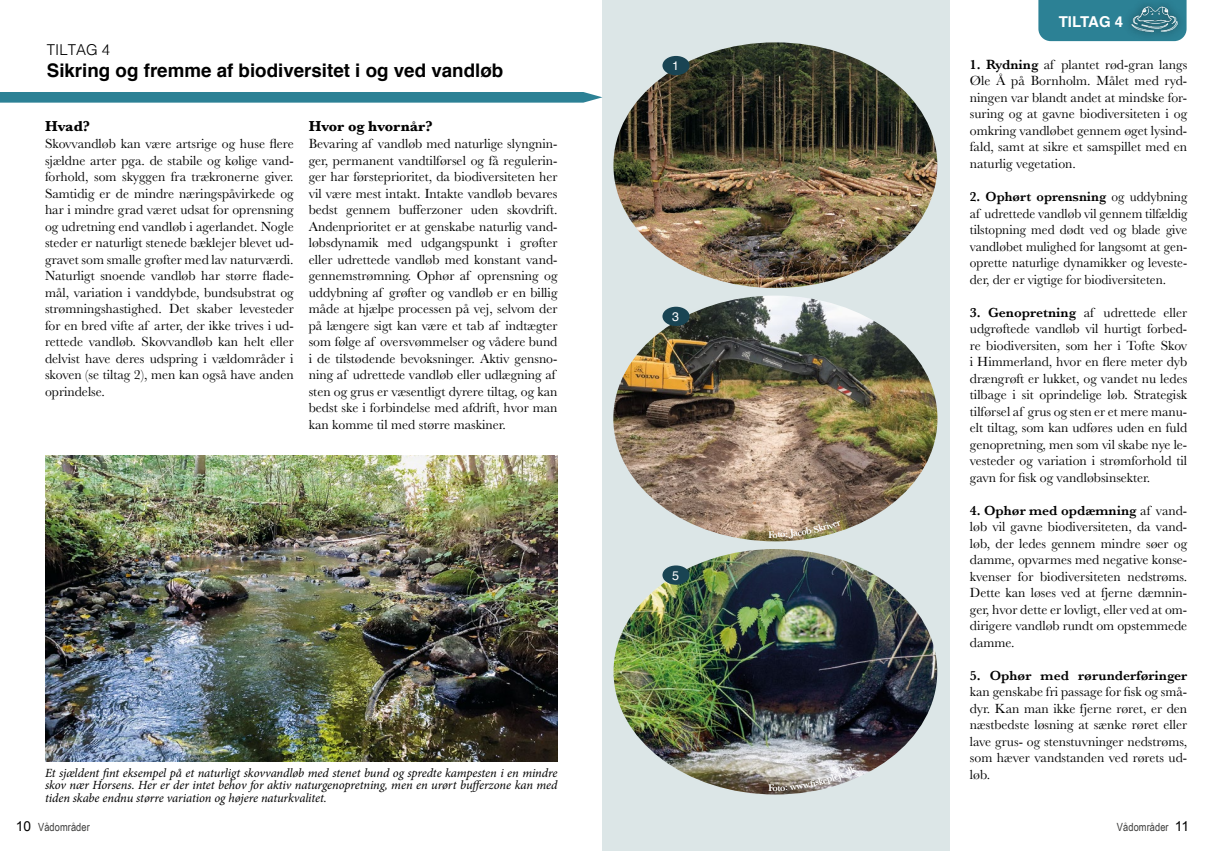
<style>
.page{position:relative;width:1205px;height:851px;background:#fff}
.page>*{position:absolute;margin:0;border:0;box-sizing:border-box;transform-origin:0 0}
.Overskrift{font:700 18.75px "Helvetica";color:#000}
.Underoverskrifter{font:700 15px "Baskerville";color:#000}
.Overskrift-2{font:700 15px "Helvetica";color:#fff}
.Overskrift-3{font:300 15px "Helvetica";color:#000}
.Brødtekst{font:13.75px/16.5px "Baskerville";color:#000;text-align:justify}
.Underoverskrifter-2{font:13.75px/16.5px "Baskerville";color:#000}
.Billedtekster{font:italic 12.5px/12.5px "Minion Pro";letter-spacing:-.01em;color:#000}
.Billedtekster-2{font:12.5px "Helvetica";color:#fff}
.t1{font:11.25px "Arial Narrow";letter-spacing:.01em;color:#3c3c3b}
.s1{font-weight:600}
.s2{font-family:"Arial";font-size:13.75px;color:#000}
</style>
<div class="page">
<div style="left:1038px;top:0;width:84px;height:41px;background:#2c8195"></div>
<div style="left:1122px;top:0;width:64px;height:41px;background:#2b7f93"></div>
<img style="left:1130px;top:5px;width:49px;height:28px">
<div style="left:602px;top:0;width:348px;height:850px;background:#dce6e7"></div>
<svg style="left:0;top:92px;width:602px;height:11px"></svg>
<img style="left:613px;top:549px;width:324px;height:245px">
<img style="left:613px;top:295px;width:324px;height:246px">
<img style="left:613px;top:42px;width:324px;height:246px">
<div style="left:662px;top:56px;width:27px;height:19px;background:#194453;border-radius:50%"></div>
<div style="left:662px;top:306px;width:27px;height:20px;background:#194453;border-radius:50%"></div>
<div style="left:662px;top:565px;width:27px;height:19px;background:#194453;border-radius:50%"></div>
<img style="left:45px;top:455px;width:512px;height:306px">
<svg style="left:768px;top:520px;width:73px;height:19px"></svg>
<svg style="left:768px;top:765px;width:88px;height:25px"></svg>
<p class="Overskrift-3" style="left:47px;top:37px;width:65px">TILTAG 4</p>
<p class="Overskrift" style="left:47px;top:56px;width:458px">Sikring og fremme af biodiversitet i og ved vandløb</p>
<p class="Underoverskrifter" style="left:309px;top:116px;width:125px">Hvor og hvornår?</p>
<p class="Underoverskrifter-2" style="left:309px;top:135px;width:250px">Bevaring af vandløb med naturlige slyngnin&shy;ger, permanent vandtilførsel og få regulerin&shy;ger har førsteprioritet, da biodiversiteten her vil være mest intakt. Intakte vandløb bevares bedst gennem bufferzoner uden skovdrift.<br>Andenprioritet er at genskabe naturlig vand&shy;løbsdynamik med udgangspunkt i grøfter eller udrettede vandløb med konstant vand&shy;gennemstrømning. Ophør af oprensning og uddybning af grøfter og vandløb er en billig måde at hjælpe processen på vej, selvom der på længere sigt kan være et tab af indtægter som følge af oversvømmelser og vådere bund i de tilstødende bevoksninger. Aktiv gensno&shy;ning af udrettede vandløb eller udlægning af sten og grus er væsentligt dyrere tiltag, og kan bedst ske i forbindelse med afdrift, hvor man kan komme til med større maskiner.</p>
<p class="Underoverskrifter" style="left:45px;top:116px;width:47px">Hvad?</p>
<p class="Brødtekst" style="left:45px;top:135px;width:250px">Skovvandløb kan være artsrige og huse flere sjældne arter pga. de stabile og kølige vand&shy;forhold, som skyggen fra trækronerne giver.<br>Samtidig er de mindre næringspåvirkede og har i mindre grad været udsat for oprensning og udretning end vandløb i agerlandet. Nogle steder er naturligt stenede bæklejer blevet ud&shy;gravet som smalle grøfter med lav naturværdi.<br>Naturligt snoende vandløb har større flade&shy;mål, variation i vanddybde, bundsubstrat og strømningshastighed. Det skaber levesteder for en bred vifte af arter, der ikke trives i ud&shy;rettede vandløb. Skovvandløb kan helt eller delvist have deres udspring i vældområder i skoven (se tiltag 2), men kan også have anden oprindelse.</p>
<p class="Billedtekster-2" style="left:672px;top:56px;width:8px">1</p>
<p class="Billedtekster-2" style="left:672px;top:307px;width:8px">3</p>
<p class="Billedtekster-2" style="left:672px;top:565px;width:8px">5</p>
<p class="Overskrift-2" style="left:1059px;top:9px;width:66px">TILTAG 4</p>
<p class="Brødtekst" style="left:970px;top:56px;width:219px"><span class="s1">1. Rydning</span> af plantet rød-gran langs Øle Å på Bornholm. Målet med ryd&shy;ningen var blandt andet at mindske for&shy;suring og at gavne biodiversiteten i og omkring vandløbet gennem øget lysind&shy;fald, samt at sikre et samspillet med en naturlig vegetation.</p>
<p class="Brødtekst" style="left:970px;top:188px;width:219px"><span class="s1">2. Ophørt oprensning</span> og uddybning af udrettede vandløb vil gennem tilfældig tilstopning med dødt ved og blade give vandløbet mulighed for langsomt at gen&shy;oprette naturlige dynamikker og leveste&shy;der, der er vigtige for biodiversiteten.</p>
<p class="Brødtekst" style="left:970px;top:304px;width:219px"><span class="s1">3. Genopretning</span> af udrettede eller udgrøftede vandløb vil hurtigt forbed&shy;re biodiversiten, som her i Tofte Skov i Himmerland, hvor en flere meter dyb drængrøft er lukket, og vandet nu ledes tilbage i sit oprindelige løb. Strategisk tilførsel af grus og sten er et mere manu&shy;elt tiltag, som kan udføres uden en fuld genopretning, men som vil skabe nye le&shy;vesteder og variation i strømforhold til gavn for fisk og vandløbsinsekter.</p>
<p class="Brødtekst" style="left:970px;top:502px;width:219px"><span class="s1">4. Ophør med opdæmning</span> af vand&shy;løb vil gavne biodiversiteten, da vand&shy;løb, der ledes gennem mindre søer og damme, opvarmes med negative konse&shy;kvenser for biodiversiteten nedstrøms.<br>Dette kan løses ved at fjerne dæmnin&shy;ger, hvor dette er lovligt, eller ved at om&shy;dirigere vandløb rundt om opstemmede damme.</p>
<p class="Brødtekst" style="left:970px;top:667px;width:219px"><span class="s1">5. Ophør med rørunderføringer </span>kan genskabe fri passage for fisk og små&shy;dyr. Kan man ikke fjerne røret, er den næstbedste løsning at sænke røret eller lave grus- og stenstuvninger nedstrøms, som hæver vandstanden ved rørets ud-</p>
<p class="Billedtekster" style="left:45px;top:766px;width:514px">Et sjældent fint eksempel på et naturligt skovvandløb med stenet bund og spredte kampesten i en mindre</p>
<p class="Brødtekst" style="left:970px;top:766px;width:22px">løb.</p>
<p class="Billedtekster" style="left:45px;top:778px;width:514px">skov nær Horsens. Her er der intet behov for aktiv naturgenopretning, men en urørt bufferzone kan med tiden skabe endnu større variation og højere naturkvalitet.</p>
<p class="t1" style="left:16px;top:819px;width:75px"><span class="s2">10</span> Vådområder</p>
<p class="t1" style="left:1117px;top:819px;width:74px">Vådområder <span class="s2">11</span></p>
</div>
